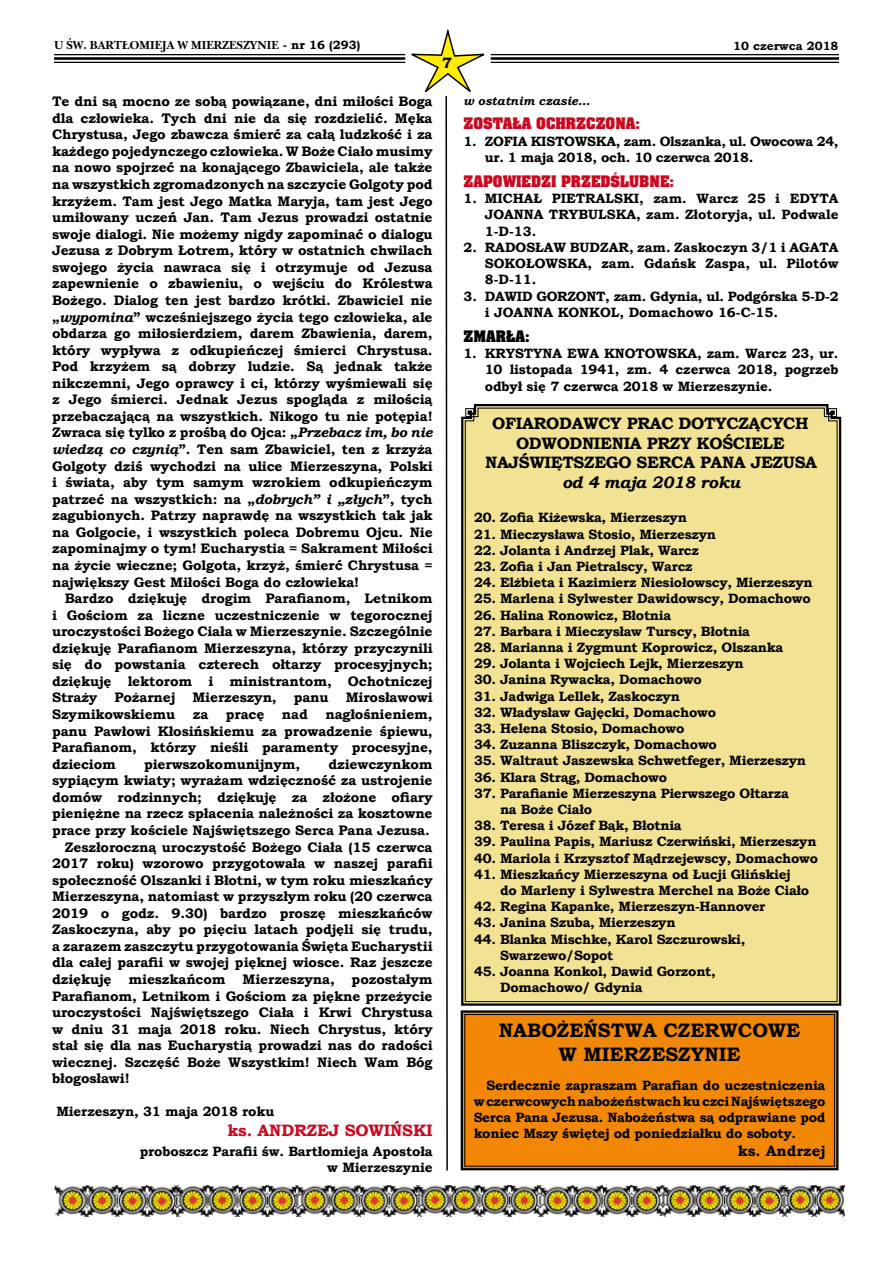
<style>
.page{position:relative;width:893px;height:1263px;background:#fff}
.page>*{position:absolute;margin:0;border:0;box-sizing:border-box;transform-origin:0 0}
.t1{font:700 19.5px/23.4px "Bookman Old Style";color:#000;text-align:center}
.t2{font:700 16.5px/19.8px "Bookman Old Style";letter-spacing:-.02em;color:#000;text-align:center}
.t3{font:700 16.5px "Bookman Old Style";letter-spacing:-.01em;color:#cd071e}
.t4{font:italic 700 16.5px "Bookman Old Style";letter-spacing:-.02em;color:#000}
.t5{font:700 15px "Bookman Old Style";color:#000}
.t6{font:700 13.8px/16.5px "Bookman Old Style";letter-spacing:-.01em;color:#000;text-align:justify}
.t7{font:700 13.5px/16.2px "Bookman Old Style";letter-spacing:-.02em;color:#000}
.t8{font:700 13.5px "Aardvark";color:#cd071e}
.t9{font:700 13.5px "Aardvark";color:#000}
.t10{font:700 12px "Nebraska";color:#000}
.t11{font:italic 700 12px "Bookman Old Style";color:#000}
.t12{font:700 12px "Bookman Old Style";color:#000}
.s1{font-family:"Bookman Old Style"}
.s2{font-style:italic}
</style>
<div class="page">
<hr style="left:54px;top:54px;width:351px;height:1px;background:#000">
<hr style="left:54px;top:57px;width:351px;height:3px;background:#000">
<hr style="left:54px;top:62px;width:351px;height:1px;background:#000">
<hr style="left:491px;top:54px;width:348px;height:1px;background:#000">
<hr style="left:491px;top:57px;width:348px;height:3px;background:#000">
<hr style="left:491px;top:62px;width:348px;height:1px;background:#000">
<img style="left:54px;top:1186px;width:790px;height:31px">
<svg style="left:405px;top:28px;width:86px;height:1143px"></svg>
<div style="left:460px;top:1009px;width:379px;height:162px;background:#f28705"></div>
<div style="left:464px;top:1014px;width:371px;height:152px;border:1px solid #000"></div>
<svg style="left:460px;top:403px;width:382px;height:604px"></svg>
<div style="left:464px;top:407px;width:374px;height:595px;background:#f2e394"></div>
<p class="t10" style="left:54px;top:38px;width:308px">U ŒW. BART£OMIEJA W MIERZESZYNIE <span class="s1">- nr 16 (293)</span></p>
<p class="t12" style="left:733px;top:38px;width:107px">10 czerwca 2018</p>
<p class="t5" style="left:442px;top:52px;width:11px">7</p>
<p class="t6" style="left:52px;top:93px;width:382px">Te dni są mocno ze sobą powiązane, dni miłości Boga dla człowieka. Tych dni nie da się rozdzielić. Męka Chrystusa, Jego zbawcza śmierć za całą ludzkość i za każdego pojedynczego człowieka. W Boże Ciało musimy na nowo spojrzeć na konającego Zbawiciela, ale także na wszystkich zgromadzonych na szczycie Golgoty pod krzyżem. Tam jest Jego Matka Maryja, tam jest Jego umiłowany uczeń Jan. Tam Jezus prowadzi ostatnie swoje dialogi. Nie możemy nigdy zapominać o dialogu Jezusa z Dobrym Łotrem, który w ostatnich chwilach swojego życia nawraca się i otrzymuje od Jezusa zapewnienie o zbawieniu, o wejściu do Królestwa Bożego. Dialog ten jest bardzo krótki. Zbawiciel nie „<span class="s2">wypomina</span>” wcześniejszego życia tego człowieka, ale obdarza go miłosierdziem, darem Zbawienia, darem, który wypływa z odkupieńczej śmierci Chrystusa.<br>Pod krzyżem są dobrzy ludzie. Są jednak także nikczemni, Jego oprawcy i ci, którzy wyśmiewali się z Jego śmierci. Jednak Jezus spogląda z miłością przebaczającą na wszystkich. Nikogo tu nie potępia!<br>Zwraca się tylko z prośbą do Ojca: „<span class="s2">Przebacz im, bo nie wiedzą co czynią</span>”. Ten sam Zbawiciel, ten z krzyża Golgoty dziś wychodzi na ulice Mierzeszyna, Polski i świata, aby tym samym wzrokiem odkupieńczym patrzeć na wszystkich: na „<span class="s2">dobrych” i „złych</span>”, tych zagubionych. Patrzy naprawdę na wszystkich tak jak na Golgocie, i wszystkich poleca Dobremu Ojcu. Nie zapominajmy o tym! Eucharystia = Sakrament Miłości na życie wieczne; Golgota, krzyż, śmierć Chrystusa = największy Gest Miłości Boga do człowieka!</p>
<p class="t6" style="left:52px;top:590px;width:382px;text-indent:13px">Bardzo dziękuję drogim Parafianom, Letnikom i Gościom za liczne uczestniczenie w tegorocznej uroczystości Bożego Ciała w Mierzeszynie. Szczególnie dziękuję Parafianom Mierzeszyna, którzy przyczynili się do powstania czterech ołtarzy procesyjnych; dziękuję lektorom i ministrantom, Ochotniczej Straży Pożarnej Mierzeszyn, panu Mirosławowi Szymikowskiemu</p>
<p class="t6" style="left:52px;top:706px;width:382px;text-indent:273px">nagłośnieniem, panu Pawłowi Kłosińskiemu za prowadzenie śpiewu, Parafianom, którzy nieśli paramenty procesyjne, dzieciom</p>
<p class="t6" style="left:193px;top:706px;width:17px">za</p>
<p class="t6" style="left:226px;top:706px;width:40px">pracę</p>
<p class="t6" style="left:282px;top:706px;width:27px">nad</p>
<p class="t6" style="left:144px;top:755px;width:158px">pierwszokomunijnym,</p>
<p class="t6" style="left:328px;top:755px;width:106px">dziewczynkom</p>
<p class="t6" style="left:52px;top:772px;width:382px">sypiącym kwiaty; wyrażam wdzięczność za ustrojenie</p>
<p class="t6" style="left:52px;top:789px;width:382px">domów rodzinnych; dziękuję za złożone ofiary</p>
<p class="t6" style="left:52px;top:805px;width:382px">pieniężne na rzecz spłacenia należności za kosztowne</p>
<p class="t6" style="left:52px;top:822px;width:379px">prace przy kościele Najświętszego Serca Pana Jezusa.</p>
<p class="t6" style="left:65px;top:838px;width:369px">Zeszłoroczną uroczystość Bożego Ciała (15 czerwca</p>
<p class="t6" style="left:52px;top:855px;width:382px">2017 roku) wzorowo przygotowała w naszej parafii</p>
<p class="t6" style="left:52px;top:871px;width:382px">społeczność Olszanki i Błotni, w tym roku mieszkańcy</p>
<p class="t6" style="left:52px;top:888px;width:382px">Mierzeszyna, natomiast w przyszłym roku (20 czerwca</p>
<p class="t6" style="left:52px;top:905px;width:382px">2019 o godz. 9.30) bardzo proszę mieszkańców</p>
<p class="t6" style="left:52px;top:921px;width:382px">Zaskoczyna, aby po pięciu latach podjęli się trudu,</p>
<p class="t6" style="left:52px;top:938px;width:382px">a zarazem zaszczytu przygotowania Święta Eucharystii</p>
<p class="t6" style="left:52px;top:954px;width:382px">dla całej parafii w swojej pięknej wiosce. Raz jeszcze</p>
<p class="t6" style="left:52px;top:971px;width:382px">dziękuję mieszkańcom Mierzeszyna, pozostałym</p>
<p class="t6" style="left:52px;top:987px;width:382px">Parafianom, Letnikom i Gościom za piękne przeżycie</p>
<p class="t6" style="left:52px;top:1004px;width:382px">uroczystości Najświętszego Ciała i Krwi Chrystusa</p>
<p class="t6" style="left:52px;top:1020px;width:382px">w dniu 31 maja 2018 roku. Niech Chrystus, który</p>
<p class="t6" style="left:52px;top:1037px;width:382px">stał się dla nas Eucharystią prowadzi nas do radości</p>
<p class="t6" style="left:52px;top:1054px;width:382px">wiecznej. Szczęść Boże Wszystkim! Niech Wam Bóg</p>
<p class="t6" style="left:52px;top:1070px;width:79px">błogosławi!</p>
<p class="t7" style="left:56px;top:1103px;width:219px">Mierzeszyn, 31 maja 2018 roku</p>
<p class="t3" style="left:228px;top:1118px;width:207px">ks. ANDRZEJ SOWIŃSKI</p>
<p class="t7" style="left:140px;top:1143px;width:294px;text-align:right">proboszcz Parafii św. Bartłomieja Apostoła w Mierzeszynie</p>
<p class="t11" style="left:463px;top:92px;width:128px">w ostatnim czasie…</p>
<p class="t8" style="left:463px;top:115px;width:178px">ZOSTAŁA OCHRZCZONA:</p>
<p class="t7" style="left:485px;top:133px;width:355px;text-indent:-21px">1. ZOFIA KISTOWSKA, zam. Olszanka, ul. Owocowa 24, ur. 1 maja 2018, och. 10 czerwca 2018.</p>
<p class="t8" style="left:463px;top:172px;width:212px">ZAPOWIEDZI PRZEDŚLUBNE:</p>
<p class="t7" style="left:485px;top:190px;width:355px;text-align:justify;text-indent:-21px">1. MICHAŁ PIETRALSKI, zam. Warcz 25 i EDYTA JOANNA TRYBULSKA, zam. Złotoryja, ul. Podwale 1-D-13.</p>
<p class="t7" style="left:485px;top:239px;width:355px;text-align:justify;text-indent:-21px">2. RADOSŁAW BUDZAR, zam. Zaskoczyn 3/1 i AGATA SOKOŁOWSKA, zam. Gdańsk Zaspa, ul. Pilotów 8-D-11.</p>
<p class="t7" style="left:485px;top:288px;width:355px;text-indent:-21px">3. DAWID GORZONT, zam. Gdynia, ul. Podgórska 5-D-2 i JOANNA KONKOL, Domachowo 16-C-15.</p>
<p class="t9" style="left:463px;top:327px;width:68px">ZMARŁA:</p>
<p class="t7" style="left:485px;top:345px;width:355px;text-align:justify;text-indent:-21px">1. KRYSTYNA EWA KNOTOWSKA, zam. Warcz 23, ur.<br>10 listopada 1941, zm. 4 czerwca 2018, pogrzeb odbył się 7 czerwca 2018 w Mierzeszynie.</p>
<p class="t2" style="left:485px;top:413px;width:333px">OFIARODAWCY PRAC DOTYCZĄCYCH<br>ODWODNIENIA PRZY KOŚCIELE<br>NAJŚWIĘTSZEGO SERCA PANA JEZUSA</p>
<p class="t4" style="left:562px;top:470px;width:180px">od 4 maja 2018 roku</p>
<p class="t7" style="left:474px;top:510px;width:214px">20. Zofia Kiżewska, Mierzeszyn</p>
<p class="t7" style="left:474px;top:526px;width:243px">21. Mieczysława Stosio, Mierzeszyn</p>
<p class="t7" style="left:474px;top:542px;width:226px">22. Jolanta i Andrzej Plak, Warcz</p>
<p class="t7" style="left:474px;top:558px;width:220px">23. Zofia i Jan Pietralscy, Warcz</p>
<p class="t7" style="left:474px;top:574px;width:340px">24. Elżbieta i Kazimierz Niesiołowscy, Mierzeszyn</p>
<p class="t7" style="left:474px;top:591px;width:338px">25. Marlena i Sylwester Dawidowscy, Domachowo</p>
<p class="t7" style="left:474px;top:607px;width:199px">26. Halina Ronowicz, Błotnia</p>
<p class="t7" style="left:474px;top:623px;width:277px">27. Barbara i Mieczysław Turscy, Błotnia</p>
<p class="t7" style="left:474px;top:639px;width:311px">28. Marianna i Zygmunt Koprowicz, Olszanka</p>
<p class="t7" style="left:474px;top:655px;width:271px">29. Jolanta i Wojciech Lejk, Mierzeszyn</p>
<p class="t7" style="left:474px;top:672px;width:229px">30. Janina Rywacka, Domachowo</p>
<p class="t7" style="left:474px;top:688px;width:207px">31. Jadwiga Lellek, Zaskoczyn</p>
<p class="t7" style="left:474px;top:704px;width:243px">32. Władysław Gajęcki, Domachowo</p>
<p class="t7" style="left:474px;top:720px;width:212px">33. Helena Stosio, Domachowo</p>
<p class="t7" style="left:474px;top:736px;width:244px">34. Zuzanna Bliszczyk, Domachowo</p>
<p class="t7" style="left:474px;top:753px;width:333px">35. Waltraut Jaszewska Schwetfeger, Mierzeszyn</p>
<p class="t7" style="left:474px;top:769px;width:195px">36. Klara Strąg, Domachowo</p>
<p class="t7" style="left:500px;top:785px;width:290px;text-indent:-26px">37. Parafianie Mierzeszyna Pierwszego Ołtarza na Boże Ciało</p>
<p class="t7" style="left:474px;top:817px;width:209px">38. Teresa i Józef Bąk, Błotnia</p>
<p class="t7" style="left:474px;top:834px;width:344px">39. Paulina Papis, Mariusz Czerwiński, Mierzeszyn</p>
<p class="t7" style="left:474px;top:850px;width:345px">40. Mariola i Krzysztof Mądrzejewscy, Domachowo</p>
<p class="t7" style="left:500px;top:866px;width:311px;text-indent:-26px">41. Mieszkańcy Mierzeszyna od Łucji Glińskiej do Marleny i Sylwestra Merchel na Boże Ciało</p>
<p class="t7" style="left:474px;top:898px;width:293px">42. Regina Kapanke, Mierzeszyn-Hannover</p>
<p class="t7" style="left:474px;top:915px;width:203px">43. Janina Szuba, Mierzeszyn</p>
<p class="t7" style="left:500px;top:931px;width:247px;text-indent:-26px">44. Blanka Mischke, Karol Szczurowski,<br>Swarzewo/Sopot</p>
<p class="t7" style="left:500px;top:963px;width:217px;text-indent:-26px">45. Joanna Konkol, Dawid Gorzont,<br>Domachowo/ Gdynia</p>
<h1 class="t1" style="left:499px;top:1019px;width:303px">NABOŻEŃSTWA CZERWCOWE<br>W MIERZESZYNIE</h1>
<p class="t7" style="left:474px;top:1077px;width:353px;text-align:justify;text-indent:13px">Serdecznie zapraszam Parafian do uczestniczenia w czerwcowych nabożeństwach ku czci Najświętszego Serca Pana Jezusa. Nabożeństwa są odprawiane pod koniec Mszy świętej od poniedziałku do soboty.</p>
<p class="t5" style="left:738px;top:1140px;width:89px">ks. Andrzej</p>
</div>
